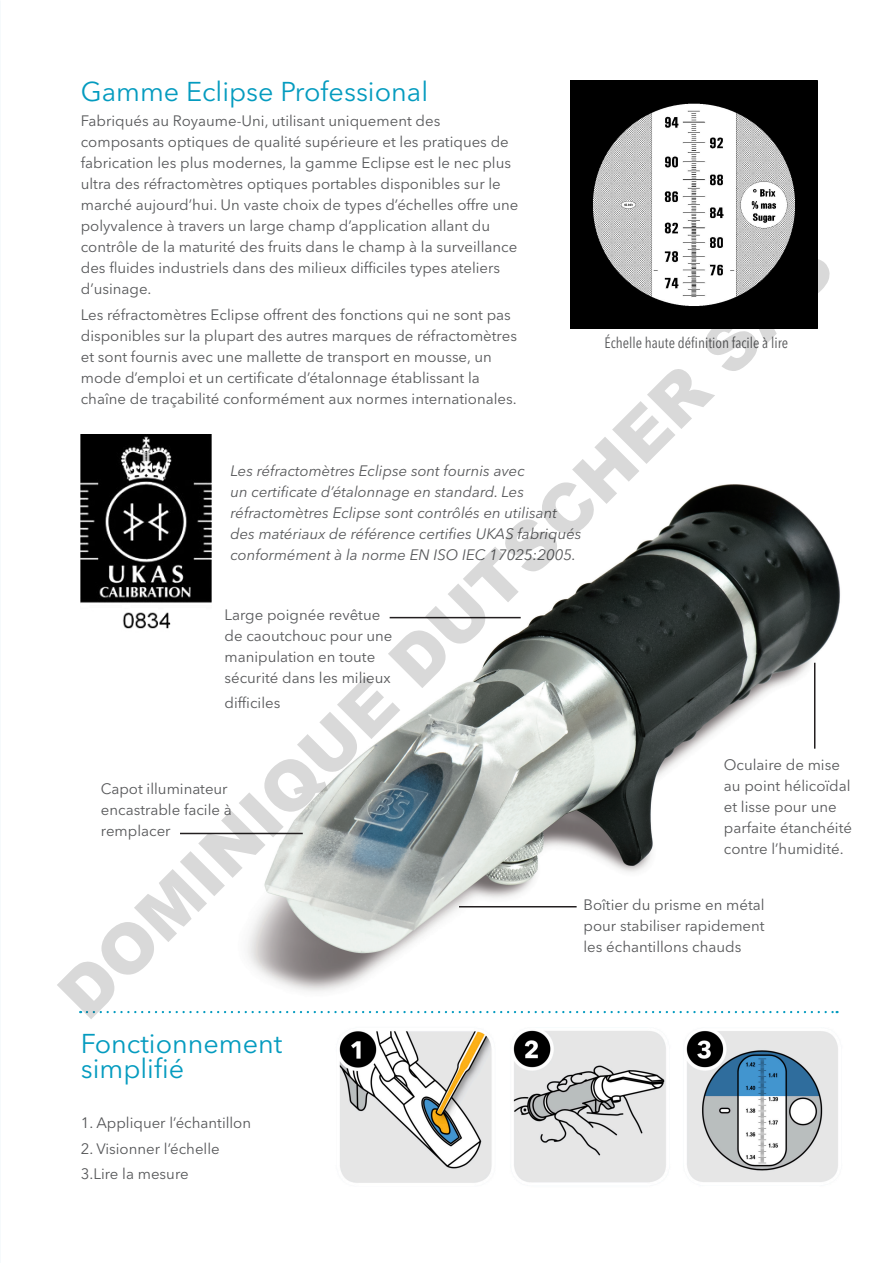
<style>
.page{position:relative;width:893px;height:1263px;background:#fff}
.page>*{position:absolute;margin:0;border:0;box-sizing:border-box;transform-origin:0 0}
.t1{font:900 67.95px "Arial";color:rgb(0 0 0/.15)}
.Interior_Section{font:27px "Avenir Next LT Pro";color:#049bbf}
.Body{font:27px "Avenir Next LT Pro";color:#049bbf}
.Body-2{font:15px/21px "Avenir Next LT Pro";color:#57585a}
.Body-3{font:italic 15px/21px "Avenir Next LT Pro";color:#57585a}
.Body-4{font:condensed 15px "Avenir Next LT Pro";color:#57585a}
</style>
<div class="page">
<img style="left:237px;top:484px;width:603px;height:508px">
<img style="left:571px;top:81px;width:246px;height:247px">
<img style="left:339px;top:1031px;width:153px;height:152px">
<img style="left:513px;top:1030px;width:153px;height:153px">
<img style="left:686px;top:1030px;width:152px;height:152px">
<img style="left:81px;top:434px;width:131px;height:195px">
<hr style="left:180px;top:833px;width:123px;height:1px;background:#231f20">
<hr style="left:459px;top:906px;width:118px;height:1px;background:#231f20">
<hr style="left:390px;top:617px;width:131px;height:1px;background:#231f20">
<hr style="left:814px;top:663px;width:1px;height:86px;background:#231f20">
<svg style="left:87px;top:1011px;width:751px;height:2px"></svg>
<p class="Interior_Section" style="left:81px;top:76px;width:349px">Gamme Eclipse Professional</p>
<p class="Body-2" style="left:81px;top:111px;width:439px">Fabriqués au Royaume-Uni, utilisant uniquement des composants optiques de qualité supérieure et les pratiques de fabrication les plus modernes, la gamme Eclipse est le nec plus ultra des réfractomètres optiques portables disponibles sur le marché aujourd’hui. Un vaste choix de types d’échelles offre une polyvalence à travers un large champ d’application allant du contrôle de la maturité des fruits dans le champ à la surveillance des fluides industriels dans des milieux difficiles types ateliers d’usinage.</p>
<p class="Body-2" style="left:81px;top:304px;width:438px">Les réfractomètres Eclipse offrent des fonctions qui ne sont pas disponibles sur la plupart des autres marques de réfractomètres et sont fournis avec une mallette de transport en mousse, un mode d’emploi et un certificate d’étalonnage établissant la chaîne de traçabilité conformément aux normes internationales.</p>
<h1 class="t1" style="left:35px;top:971px;width:1063px;rotate:-45deg">DOMINIQUE DUTSCHER SAS</h1>
<p class="Body-4" style="left:604px;top:333px;width:185px">Échelle haute définition facile à lire</p>
<p class="Body-3" style="left:230px;top:460px;width:352px">Les réfractomètres Eclipse sont fournis avec<br>un certificate d’étalonnage en standard. Les réfractomètres Eclipse sont contrôlés en utilisant des matériaux de référence certifies UKAS fabriqués conformément à la norme EN ISO IEC 17025:2005.</p>
<p class="Body-2" style="left:225px;top:604px;width:169px">Large poignée revêtue de caoutchouc pour une manipulation en toute sécurité dans les milieux</p>
<p class="Body-2" style="left:225px;top:692px;width:57px">difficiles</p>
<p class="Body-2" style="left:724px;top:754px;width:130px">Oculaire de mise au point hélicoïdal et lisse pour une parfaite étanchéité contre l’humidité.</p>
<p class="Body-2" style="left:101px;top:778px;width:132px">Capot illuminateur encastrable facile à remplacer</p>
<p class="Body-2" style="left:583px;top:895px;width:183px;text-align:justify">Boîtier du prisme en métal pour stabiliser rapidement les échantillons chauds</p>
<p class="Body" style="left:81px;top:1027px;width:203px">Fonctionnement</p>
<p class="Body" style="left:81px;top:1052px;width:105px">simplifié</p>
<p class="Body-2" style="left:81px;top:1112px;width:172px">1. Appliquer l’échantillon</p>
<p class="Body-2" style="left:81px;top:1138px;width:140px">2. Visionner l’échelle</p>
<p class="Body-2" style="left:81px;top:1163px;width:109px">3.Lire la mesure</p>
</div>
